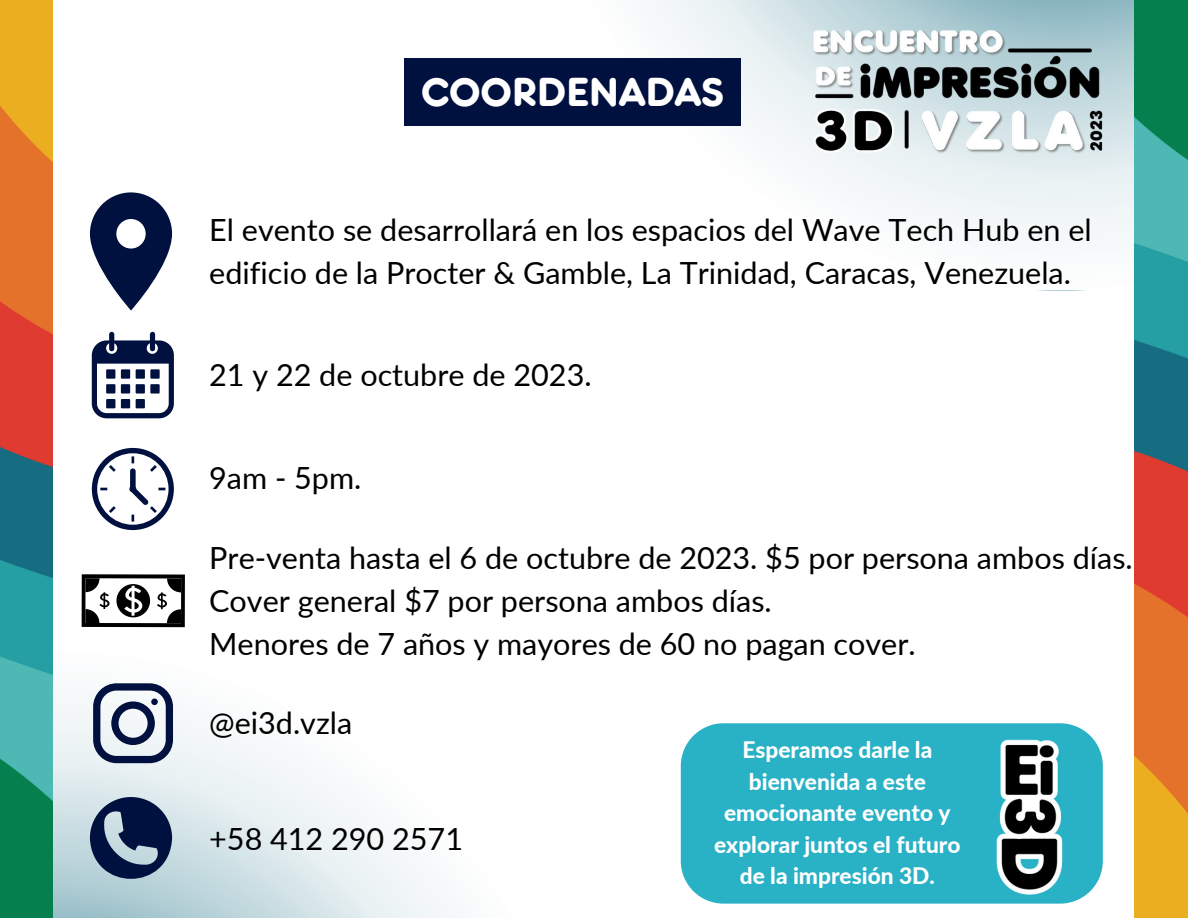
<style>
.page{position:relative;width:1188px;height:918px;background:#fff}
.page>*{position:absolute;margin:0;border:0;box-sizing:border-box;transform-origin:0 0}
.t1{font:500 42px "Frankfurter Com";color:#fff}
.t2{font:30.6px/42.8px "Lato";color:#000}
.t3{font:800 22.65px/31.5px "Lato";color:#fff;text-align:center}
</style>
<div class="page">
<svg style="left:90px;top:192px;width:82px;height:119px"></svg>
<svg style="left:53px;top:699px;width:403px;height:219px"></svg>
<img style="left:0;top:0;width:53px;height:918px">
<svg style="left:646px;top:0;width:488px;height:291px;fill:#f6f9fa"></svg>
<img style="left:1134px;top:0;width:54px;height:918px">
<svg style="left:92px;top:332px;width:82px;height:86px"></svg>
<div style="left:106px;top:369px;width:9px;height:10px;background:#00103f"></div>
<div style="left:106px;top:384px;width:9px;height:10px;background:#00103f"></div>
<div style="left:106px;top:399px;width:9px;height:9px;background:#00103f"></div>
<div style="left:121px;top:369px;width:9px;height:10px;background:#00103f"></div>
<div style="left:121px;top:384px;width:9px;height:10px;background:#00103f"></div>
<div style="left:121px;top:399px;width:9px;height:9px;background:#00103f"></div>
<div style="left:136px;top:369px;width:9px;height:10px;background:#00103f"></div>
<div style="left:136px;top:384px;width:9px;height:10px;background:#00103f"></div>
<div style="left:136px;top:399px;width:9px;height:9px;background:#00103f"></div>
<div style="left:150px;top:369px;width:10px;height:10px;background:#00103f"></div>
<div style="left:150px;top:384px;width:10px;height:10px;background:#00103f"></div>
<svg style="left:92px;top:448px;width:82px;height:82px"></svg>
<div style="left:82px;top:574px;width:103px;height:53px;background:#000"></div>
<div style="left:85px;top:578px;width:96px;height:45px;background:#fff"></div>
<div style="left:116px;top:584px;width:34px;height:33px;background:#000;border-radius:50%"></div>
<svg style="left:85px;top:578px;width:25px;height:45px"></svg>
<svg style="left:157px;top:578px;width:24px;height:45px"></svg>
<svg style="left:124px;top:586px;width:19px;height:30px"></svg>
<svg style="left:93px;top:683px;width:80px;height:80px"></svg>
<svg style="left:90px;top:797px;width:82px;height:95px"></svg>
<div style="left:681px;top:723px;width:399px;height:181px;background:#29b1c6"></div>
<img style="left:942px;top:728px;width:161px;height:171px">
<img style="left:804px;top:20px;width:312px;height:144px">
<div style="left:404px;top:58px;width:337px;height:68px;background:#00103f"></div>
<p class="t1" style="left:421px;top:66px;width:305px">COORDENADAS</p>
<p class="t2" style="left:209px;top:208px;width:884px">El evento se desarrollará en los espacios del Wave Tech Hub en el edificio de la Procter &amp; Gamble, La Trinidad, Caracas, Venezuela.</p>
<p class="t2" style="left:209px;top:353px;width:384px">21 y 22 de octubre de 2023.</p>
<p class="t2" style="left:209px;top:455px;width:154px">9am - 5pm.</p>
<p class="t2" style="left:209px;top:536px;width:925px">Pre-venta hasta el 6 de octubre de 2023. $5 por persona ambos días.</p>
<p class="t2" style="left:209px;top:579px;width:564px">Cover general $7 por persona ambos días.</p>
<p class="t2" style="left:209px;top:622px;width:708px">Menores de 7 años y mayores de 60 no pagan cover.</p>
<p class="t2" style="left:209px;top:701px;width:145px">@ei3d.vzla</p>
<p class="t2" style="left:209px;top:816px;width:255px">+58 412 290 2571</p>
<p class="t3" style="left:714px;top:734px;width:248px">Esperamos darle la bienvenida a este emocionante evento y explorar juntos el futuro de la impresión 3D.</p>
</div>
